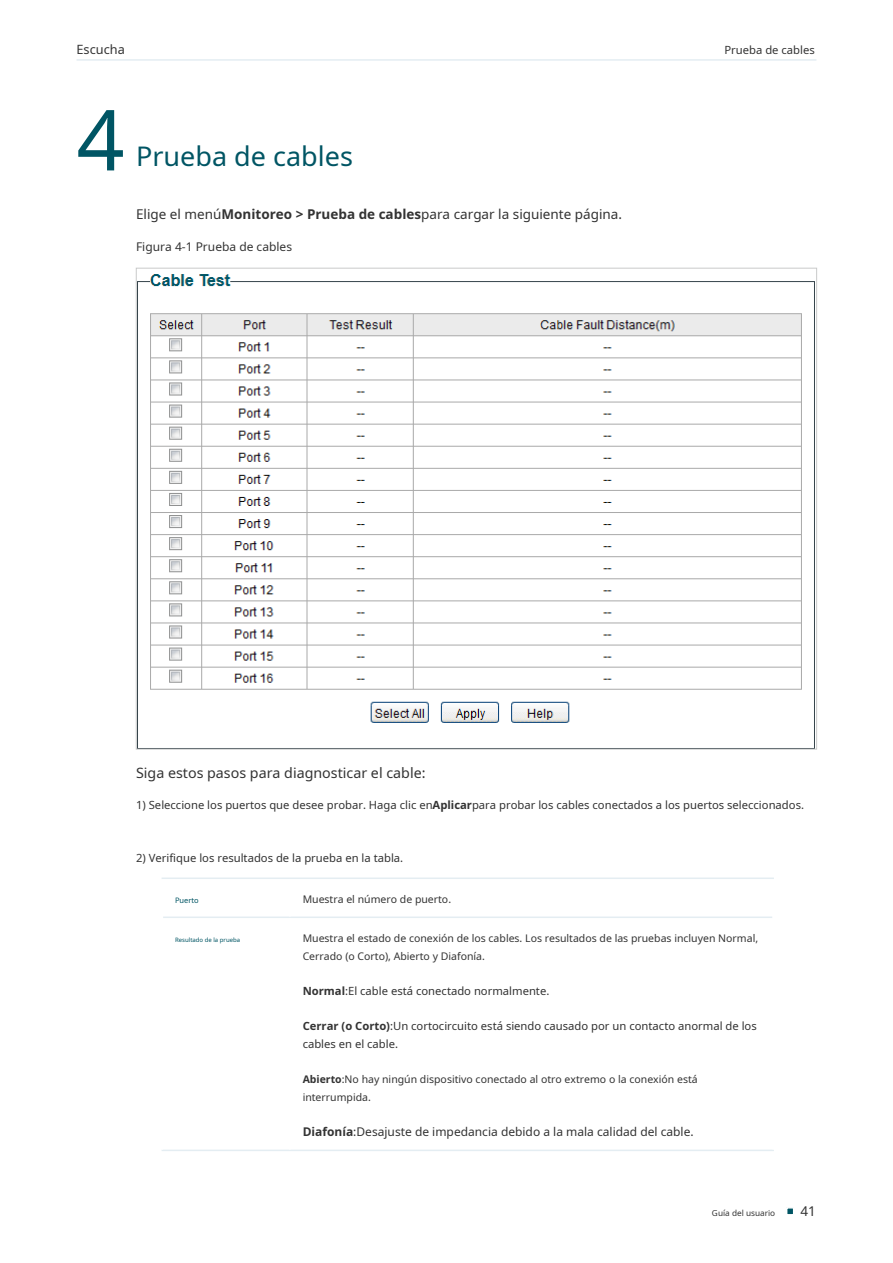
<style>
.page{position:relative;width:893px;height:1263px;background:#fff}
.page>*{position:absolute;margin:0;border:0;box-sizing:border-box;transform-origin:0 0}
.t1{font:84px "Noto Sans";color:#005564}
.t2{font:27px "Noto Sans";color:#005564}
.t3{font:14.25px "Noto Sans";color:#333}
.t4{font:13.5px "Noto Sans";color:#333}
.t5{font:12.75px "Noto Sans";color:#333}
.t6{font:12px "Noto Sans";color:#333}
.t7{font:11.25px/18px "Noto Sans";color:#333}
.t8{font:10.5px/18px "Noto Sans";color:#333}
.t9{font:8.25px "Noto Sans";color:#333}
.t10{font:7.5px "Noto Sans";color:#005564}
.t11{font:6px "Noto Sans";color:#005564}
.s1{font-weight:700}
</style>
<div class="page">
<hr style="left:77px;top:59px;width:739px;height:2px;background:#e4edf2">
<div style="left:787px;top:1208px;width:7px;height:7px;background:#005564"></div>
<div style="left:786px;top:1207px;width:8px;height:8px;border:2px solid #fff"></div>
<img style="left:138px;top:274px;width:677px;height:473px">
<hr style="left:162px;top:877px;width:128px;height:2px;background:#e4edf2">
<hr style="left:290px;top:877px;width:484px;height:2px;background:#e4edf2">
<hr style="left:163px;top:916px;width:127px;height:2px;background:#e4edf2">
<hr style="left:290px;top:916px;width:482px;height:2px;background:#e4edf2">
<hr style="left:162px;top:1149px;width:128px;height:2px;background:#e4edf2">
<hr style="left:290px;top:1149px;width:484px;height:2px;background:#e4edf2">
<p class="t5" style="left:77px;top:40px;width:50px">Escucha</p>
<p class="t7" style="left:724px;top:41px;width:92px">Prueba de cables</p>
<h1 class="t1" style="left:77px;top:81px;width:50px">4</h1>
<h2 class="t2" style="left:136px;top:137px;width:218px">Prueba de cables</h2>
<p class="t4" style="left:136px;top:204px;width:487px">Elige el menú<span class="s1">Monitoreo &gt; Prueba de cables</span>para cargar la siguiente página.</p>
<p class="t6" style="left:136px;top:238px;width:158px">Figura 4-1 Prueba de cables</p>
<p class="t3" style="left:136px;top:763px;width:291px">Siga estos pasos para diagnosticar el cable:</p>
<p class="t7" style="left:136px;top:795px;width:669px">1) Seleccione los puertos que desee probar. Haga clic en<span class="s1">Aplicar</span>para probar los cables conectados a los puertos seleccionados.</p>
<p class="t7" style="left:136px;top:849px;width:269px">2) Verifique los resultados de la prueba en la tabla.</p>
<p class="t10" style="left:175px;top:894px;width:25px">Puerto</p>
<p class="t8" style="left:303px;top:889px;width:150px">Muestra el número de puerto.</p>
<p class="t11" style="left:175px;top:935px;width:67px">Resultado de la prueba</p>
<p class="t8" style="left:303px;top:928px;width:457px">Muestra el estado de conexión de los cables. Los resultados de las pruebas incluyen Normal,<br>Cerrado (o Corto), Abierto y Diafonía.</p>
<p class="t7" style="left:303px;top:981px;width:248px"><span class="s1">Normal</span>:El cable está conectado normalmente.</p>
<p class="t7" style="left:303px;top:1016px;width:456px"><span class="s1">Cerrar (o Corto)</span>:Un cortocircuito está siendo causado por un contacto anormal de los cables en el cable.</p>
<p class="t8" style="left:303px;top:1069px;width:397px"><span class="s1">Abierto</span>:No hay ningún dispositivo conectado al otro extremo o la conexión está interrumpida.</p>
<p class="t6" style="left:303px;top:1123px;width:393px"><span class="s1">Diafonía</span>:Desajuste de impedancia debido a la mala calidad del cable.</p>
<p class="t9" style="left:712px;top:1207px;width:65px">Guía del usuario</p>
<p class="t4" style="left:800px;top:1201px;width:17px">41</p>
</div>
